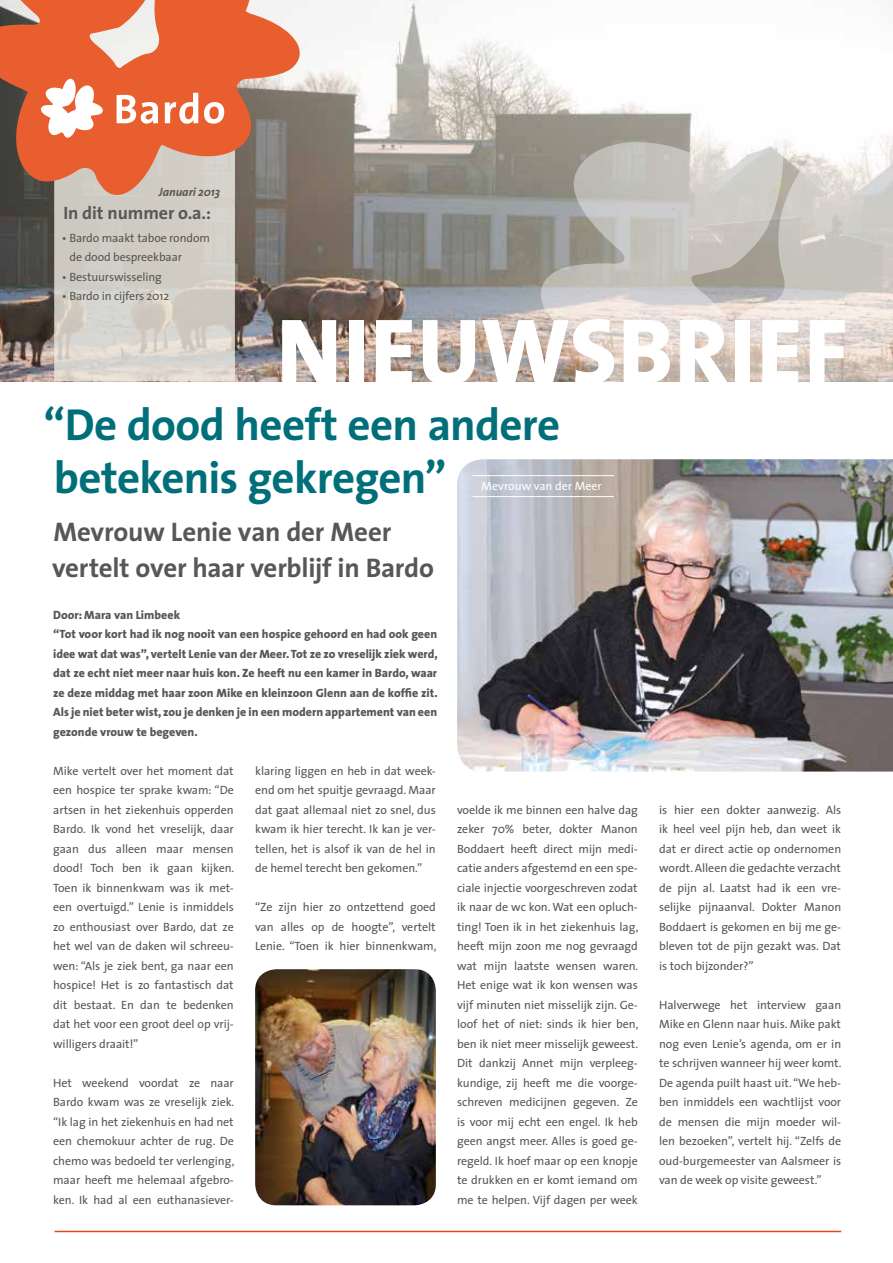
<style>
.page{position:relative;width:893px;height:1263px;background:#fff}
.page>*{position:absolute;margin:0;border:0;box-sizing:border-box;transform-origin:0 0}
.t1{font:94.35px "The Sans Extra Bold Caps";letter-spacing:.01em;color:#fff}
.t2{font:700 45px/52.5px "The Sans";letter-spacing:-.015em;color:#006f7a}
.t3{font:700 27px/36px "The Sans";letter-spacing:-.01em;color:#575756}
.t4{font:700 18px "The Sans";letter-spacing:-.005em;color:#575756}
.t5{font:12px/19.5px "The Sans";letter-spacing:-.005em;color:#575756;text-align:justify}
.t6{font:800 12px/19.5px "The Sans";color:#575756}
.t7{font:12px "The Sans";color:#fff}
.t8{font:italic 700 12px "The Sans";letter-spacing:-.01em;color:#575756}
</style>
<div class="page">
<img style="left:0;top:0;width:547px;height:381px">
<svg style="left:537px;top:77px;width:356px;height:305px"></svg>
<img style="left:457px;top:459px;width:436px;height:312px">
<hr style="left:55px;top:1231px;width:786px;height:1px;background:#e5481d">
<hr style="left:472px;top:475px;width:142px;height:1px;background:#fff">
<hr style="left:472px;top:496px;width:142px;height:1px;background:#fff">
<img style="left:255px;top:969px;width:181px;height:236px">
<svg style="left:0;top:0;width:302px;height:198px;background:#c77456"></svg>
<svg style="left:40px;top:78px;width:195px;height:303px;background:#d5b1a0"></svg>
<p class="t8" style="left:159px;top:182px;width:63px">Januari 2013</p>
<h3 class="t4" style="left:63px;top:198px;width:149px">In dit nummer o.a.:</h3>
<p class="t5" style="left:70px;top:227px;width:142px;text-indent:-8px">• Bardo maakt taboe rondom de dood bespreekbaar</p>
<p class="t5" style="left:62px;top:266px;width:101px">• Bestuurswisseling</p>
<p class="t5" style="left:62px;top:286px;width:109px">• Bardo in cijfers 2012</p>
<h1 class="t1" style="left:276px;top:272px;width:573px">NIEUWSBRIEF</h1>
<h2 class="t2" style="left:44px;top:398px;width:518px">“De dood heeft een andere betekenis gekregen”</h2>
<h3 class="t3" style="left:52px;top:513px;width:383px">Mevrouw Lenie van der Meer vertelt over haar verblijf in Bardo</h3>
<p class="t7" style="left:482px;top:476px;width:122px">Mevrouw van der Meer</p>
<p class="t6" style="left:53px;top:605px;width:386px">Door: Mara van Limbeek<br>“Tot voor kort had ik nog nooit van een hospice gehoord en had ook geen idee wat dat was”, vertelt Lenie van der Meer. Tot ze zo vreselijk ziek werd, dat ze echt niet meer naar huis kon. Ze heeft nu een kamer in Bardo, waar ze deze middag met haar zoon Mike en kleinzoon Glenn aan de koffie zit.<br>Als je niet beter wist, zou je denken je in een modern appartement van een gezonde vrouw te begeven.</p>
<p class="t5" style="left:53px;top:760px;width:183px">Mike vertelt over het moment dat een hospice ter sprake kwam: “De artsen in het ziekenhuis opperden Bardo. Ik vond het vreselijk, daar gaan dus alleen maar mensen dood! Toch ben ik gaan kijken.<br>Toen ik binnenkwam was ik met&shy;een overtuigd.” Lenie is inmiddels zo enthousiast over Bardo, dat ze het wel van de daken wil schreeu&shy;wen: “Als je ziek bent, ga naar een hospice! Het is zo fantastisch dat dit bestaat. En dan te bedenken dat het voor een groot deel op vrij&shy;willigers draait!”</p>
<p class="t5" style="left:53px;top:1072px;width:183px">Het weekend voordat ze naar Bardo kwam was ze vreselijk ziek. “Ik lag in het ziekenhuis en had net een chemokuur achter de rug. De chemo was bedoeld ter verlenging, maar heeft me helemaal afgebro&shy;ken. Ik had al een euthanasiever-</p>
<p class="t5" style="left:255px;top:760px;width:182px">klaring liggen en heb in dat week&shy;end om het spuitje gevraagd. Maar dat gaat allemaal niet zo snel, dus kwam ik hier terecht. Ik kan je ver&shy;tellen, het is alsof ik van de hel in de hemel terecht ben gekomen.”</p>
<p class="t5" style="left:255px;top:897px;width:183px">“Ze zijn hier zo ontzettend goed van alles op de hoogte”, vertelt Lenie. “Toen ik hier binnenkwam,</p>
<p class="t5" style="left:457px;top:799px;width:183px">voelde ik me binnen een halve dag zeker 70% beter, dokter Manon Boddaert heeft direct mijn medi&shy;catie anders afgestemd en een spe&shy;ciale injectie voorgeschreven zodat ik naar de wc kon. Wat een opluch&shy;ting! Toen ik in het ziekenhuis lag, heeft mijn zoon me nog gevraagd wat mijn laatste wensen waren.<br>Het enige wat ik kon wensen was vijf minuten niet misselijk zijn. Ge&shy;loof het of niet: sinds ik hier ben, ben ik niet meer misselijk geweest.<br>Dit dankzij Annet mijn verpleeg&shy;kundige, zij heeft me die voorge&shy;schreven medicijnen gegeven. Ze is voor mij echt een engel. Ik heb geen angst meer. Alles is goed ge&shy;regeld. Ik hoef maar op een knopje te drukken en er komt iemand om me te helpen. Vijf dagen per week</p>
<p class="t5" style="left:659px;top:799px;width:184px">is hier een dokter aanwezig. Als ik heel veel pijn heb, dan weet ik dat er direct actie op ondernomen wordt. Alleen die gedachte verzacht de pijn al. Laatst had ik een vre&shy;selijke pijnaanval. Dokter Manon Boddaert is gekomen en bij me ge&shy;bleven tot de pijn gezakt was. Dat is toch bijzonder?”</p>
<p class="t5" style="left:659px;top:994px;width:184px">Halverwege het interview gaan Mike en Glenn naar huis. Mike pakt nog even Lenie’s agenda, om er in te schrijven wanneer hij weer komt.<br>De agenda puilt haast uit. “We heb&shy;ben inmiddels een wachtlijst voor de mensen die mijn moeder wil&shy;len bezoeken”, vertelt hij. “Zelfs de oud-burgemeester van Aalsmeer is van de week op visite geweest.”</p>
</div>
